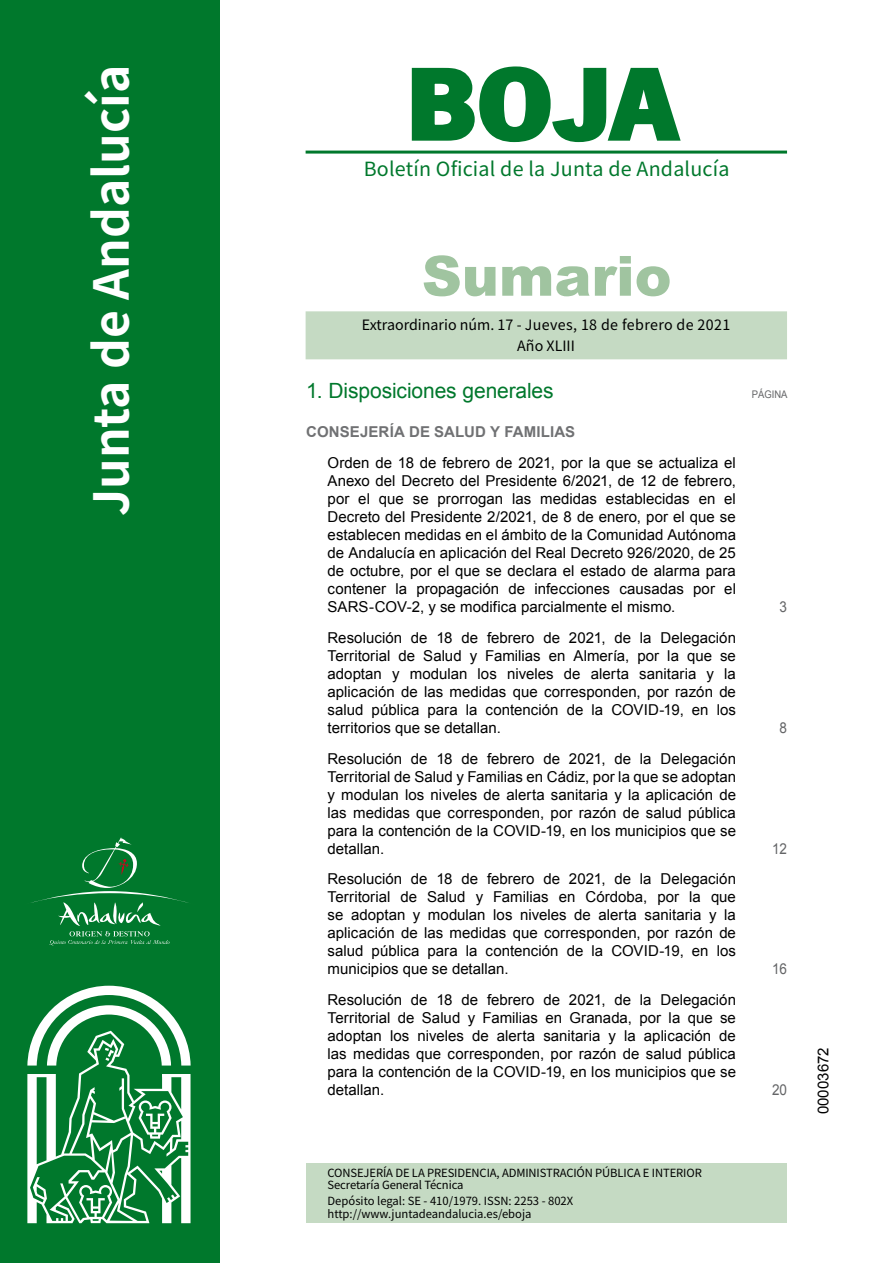
<style>
.page{position:relative;width:893px;height:1263px;background:#fff}
.page>*{position:absolute;margin:0;border:0;box-sizing:border-box;transform-origin:0 0}
.t1{font:700 105px "News Got T";color:#00782c;scale:1.14 1}
.t2{font:900 55.5px "Arial";color:#a0c4a0}
.t3{font:700 48px "Noto Sans HK";color:#fff}
.t4{font:21px "Arial";letter-spacing:-.005em;color:#00782c}
.t5{font:19.5px "Noto Sans HK";letter-spacing:.01em;color:#00782c}
.t6{font:15px/18px "Arial";color:#000;text-align:justify}
.t7{font:700 15px "Arial";letter-spacing:.01em;color:#707173}
.t8{font:15px "Arial";color:#646567;scale:.9 1}
.t9{font:14.25px/21px "Noto Sans HK";color:#000;text-align:center}
.t10{font:11.25px/12px "Noto Sans HK";letter-spacing:-.01em;color:#000}
.t11{font:10.5px "Arial";color:#646567;scale:.9 1}
</style>
<div class="page">
<hr style="left:305px;top:151px;width:482px;height:3px;background:#00782c">
<div style="left:0;top:0;width:219px;height:1263px;background:#00782c"></div>
<svg style="left:411px;top:66px;width:270px;height:77px"></svg>
<svg style="left:31px;top:837px;width:158px;height:108px"></svg>
<div style="left:305px;top:311px;width:482px;height:48px;background:#c5dac3"></div>
<svg style="left:27px;top:986px;width:164px;height:237px"></svg>
<div style="left:306px;top:1164px;width:481px;height:59px;background:#c5dac3"></div>
<h3 class="t3" style="left:84px;top:516px;width:453px;rotate:-90deg">Junta de Andalucía</h3>
<h1 class="t1" style="left:405px;top:42px;width:240px">BOJA</h1>
<h3 class="t5" style="left:364px;top:158px;width:367px">Boletín Oficial de la Junta de Andalucía</h3>
<h2 class="t2" style="left:422px;top:236px;width:251px">Sumario</h2>
<p class="t9" style="left:362px;top:315px;width:370px">Extraordinario núm. 17 - Jueves, 18 de febrero de 2021<br>Año XLIII</p>
<h3 class="t4" style="left:306px;top:377px;width:249px">1. Disposiciones generales</h3>
<p class="t11" style="left:751px;top:388px;width:41px">PÁGINA</p>
<p class="t7" style="left:306px;top:422px;width:270px">CONSEJERÍA DE SALUD Y FAMILIAS</p>
<p class="t6" style="left:327px;top:454px;width:410px">Orden de 18 de febrero de 2021, por la que se actualiza el Anexo del Decreto del Presidente 6/2021, de 12 de febrero, por el que se prorrogan las medidas establecidas en el Decreto del Presidente 2/2021, de 8 de enero, por el que se establecen medidas en el ámbito de la Comunidad Autónoma de Andalucía en aplicación del Real Decreto 926/2020, de 25 de octubre, por el que se declara el estado de alarma para contener la propagación de infecciones causadas por el SARS-COV-2, y se modifica parcialmente el mismo.</p>
<p class="t8" style="left:779px;top:597px;width:10px">3</p>
<p class="t6" style="left:327px;top:629px;width:410px">Resolución de 18 de febrero de 2021, de la Delegación Territorial de Salud y Familias en Almería, por la que se adoptan y modulan los niveles de alerta sanitaria y la aplicación de las medidas que corresponden, por razón de salud pública para la contención de la COVID-19, en los territorios que se detallan.</p>
<p class="t6" style="left:327px;top:750px;width:410px">Resolución de 18 de febrero de 2021, de la Delegación Territorial de Salud y Familias en Cádiz, por la que se adoptan y modulan los niveles de alerta sanitaria y la aplicación de las medidas que corresponden, por razón de salud pública para la contención de la COVID-19, en los municipios que se detallan.</p>
<p class="t6" style="left:327px;top:870px;width:410px">Resolución de 18 de febrero de 2021, de la Delegación Territorial de Salud y Familias en Córdoba, por la que se adoptan y modulan los niveles de alerta sanitaria y la aplicación de las medidas que corresponden, por razón de salud pública para la contención de la COVID-19, en los municipios que se detallan.</p>
<p class="t6" style="left:327px;top:991px;width:410px">Resolución de 18 de febrero de 2021, de la Delegación Territorial de Salud y Familias en Granada, por la que se adoptan los niveles de alerta sanitaria y la aplicación de las medidas que corresponden, por razón de salud pública para la contención de la COVID-19, en los municipios que se detallan.</p>
<p class="t10" style="left:327px;top:1167px;width:376px">CONSEJERÍA DE LA PRESIDENCIA, ADMINISTRACIÓN PÚBLICA E INTERIOR<br>Secretaría General Técnica</p>
<p class="t10" style="left:327px;top:1194px;width:247px;line-height:13.5px">Depósito legal: SE - 410/1979. ISSN: 2253 - 802X http://www.juntadeandalucia.es/eboja</p>
<p class="t8" style="left:779px;top:718px;width:10px">8</p>
<p class="t8" style="left:772px;top:839px;width:18px">12</p>
<p class="t8" style="left:772px;top:959px;width:18px">16</p>
<p class="t8" style="left:772px;top:1080px;width:18px">20</p>
<p class="t6" style="left:814px;top:1114px;width:68px;rotate:-90deg">00003672</p>
</div>
